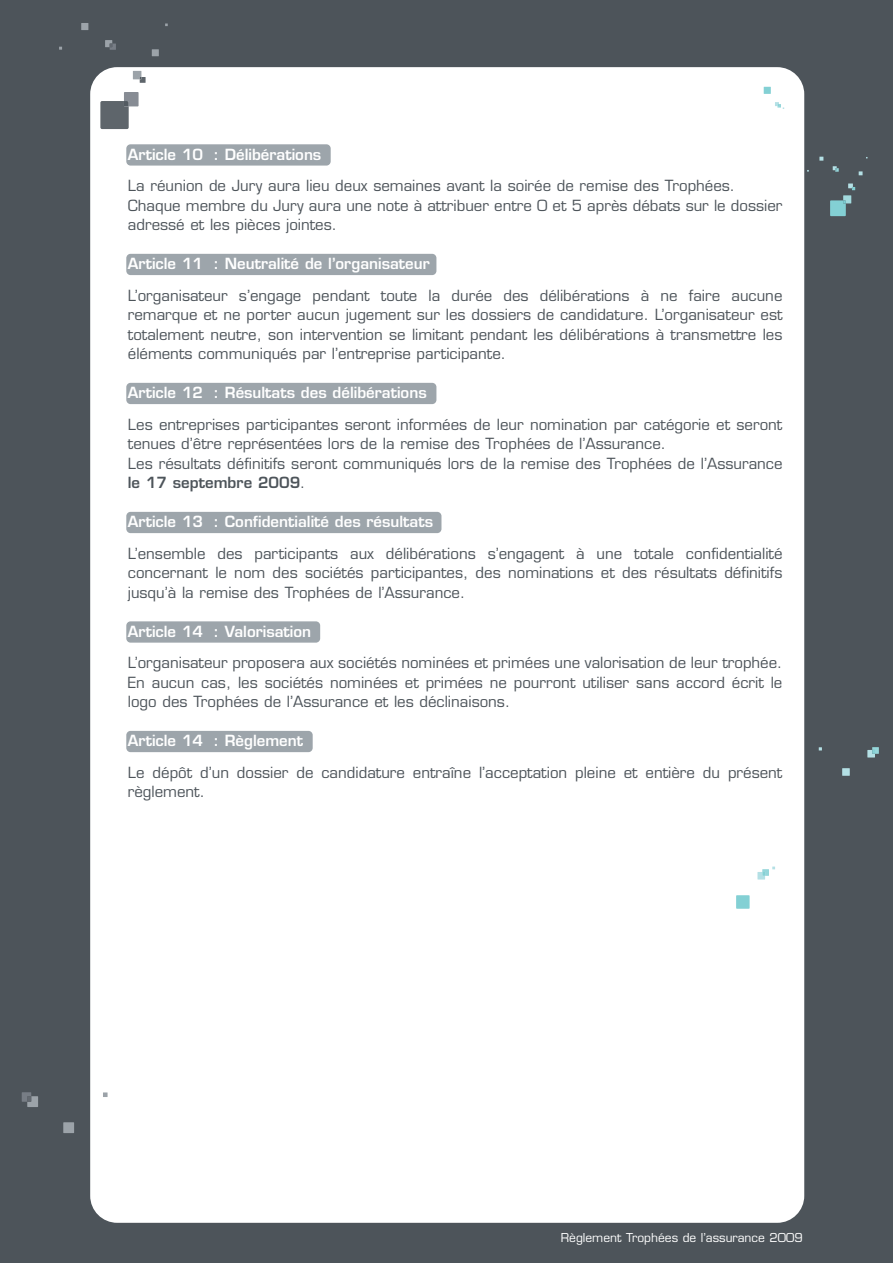
<style>
.page{position:relative;width:893px;height:1263px;background:#4d545a}
.page>*{position:absolute;margin:0;border:0;box-sizing:border-box;transform-origin:0 0}
.t1{font:15px/19.5px "Eurostile";color:#4d545a}
.t2{font:600 15px "Eurostile";color:#fff}
.t3{font:12px "Eurostile";color:#fff}
.s1{font-weight:600}
</style>
<div class="page">
<div style="left:90px;top:67px;width:714px;height:1156px;background:#fff;border-radius:27px"></div>
<div style="left:63px;top:1122px;width:11px;height:11px;background:#9ca3a9"></div>
<svg style="left:22px;top:1092px;width:16px;height:15px"></svg>
<svg style="left:103px;top:1092px;width:5px;height:5px"></svg>
<div style="left:81px;top:23px;width:7px;height:7px;background:#9ca3a9"></div>
<svg style="left:100px;top:92px;width:39px;height:37px"></svg>
<svg style="left:133px;top:71px;width:13px;height:12px"></svg>
<svg style="left:105px;top:40px;width:11px;height:10px"></svg>
<div style="left:152px;top:49px;width:7px;height:7px;background:#9ca3a9"></div>
<div style="left:764px;top:87px;width:7px;height:7px;background:#83d0d4"></div>
<svg style="left:775px;top:102px;width:9px;height:7px"></svg>
<svg style="left:819px;top:157px;width:4px;height:4px"></svg>
<svg style="left:830px;top:183px;width:25px;height:33px"></svg>
<svg style="left:833px;top:166px;width:6px;height:6px"></svg>
<svg style="left:859px;top:171px;width:3px;height:4px"></svg>
<div style="left:736px;top:895px;width:14px;height:14px;background:#83d0d4"></div>
<svg style="left:757px;top:866px;width:18px;height:13px"></svg>
<div style="left:842px;top:768px;width:8px;height:8px;background:#b4e0e5"></div>
<svg style="left:867px;top:747px;width:12px;height:10px"></svg>
<div style="left:126px;top:144px;width:205px;height:22px;background:#9da5ab;border-radius:4px"></div>
<div style="left:126px;top:254px;width:310px;height:21px;background:#9da5ab;border-radius:4px"></div>
<div style="left:126px;top:383px;width:310px;height:21px;background:#9da5ab;border-radius:4px"></div>
<div style="left:126px;top:512px;width:315px;height:21px;background:#9da5ab;border-radius:4px"></div>
<div style="left:126px;top:621px;width:194px;height:22px;background:#9da5ab;border-radius:4px"></div>
<div style="left:126px;top:731px;width:187px;height:21px;background:#9da5ab;border-radius:4px"></div>
<p class="t2" style="left:128px;top:149px;width:195px">Article 10 : Délibérations</p>
<p class="t1" style="left:128px;top:178px;width:656px">La réunion de Jury aura lieu deux semaines avant la soirée de remise des Trophées.<br>Chaque membre du Jury aura une note à attribuer entre 0 et 5 après débats sur le dossier adressé et les pièces jointes.</p>
<p class="t2" style="left:128px;top:258px;width:303px">Article 11 : Neutralité de l’organisateur</p>
<p class="t1" style="left:128px;top:287px;width:656px;text-align:justify">L’organisateur s’engage pendant toute la durée des délibérations à ne faire aucune remarque et ne porter aucun jugement sur les dossiers de candidature. L’organisateur est totalement neutre, son intervention se limitant pendant les délibérations à transmettre les éléments communiqués par l’entreprise participante.</p>
<p class="t2" style="left:128px;top:387px;width:300px">Article 12 : Résultats des délibérations</p>
<p class="t1" style="left:128px;top:416px;width:656px">Les entreprises participantes seront informées de leur nomination par catégorie et seront tenues d’être représentées lors de la remise des Trophées de l’Assurance.<br>Les résultats définitifs seront communiqués lors de la remise des Trophées de l’Assurance <span class="s1">le 17 septembre 2009</span>.</p>
<p class="t2" style="left:128px;top:516px;width:307px">Article 13 : Confidentialité des résultats</p>
<p class="t1" style="left:128px;top:545px;width:656px;text-align:justify">L’ensemble des participants aux délibérations s’engagent à une totale confidentialité concernant le nom des sociétés participantes, des nominations et des résultats définitifs jusqu’à la remise des Trophées de l’Assurance.</p>
<p class="t2" style="left:128px;top:626px;width:185px">Article 14 : Valorisation</p>
<p class="t1" style="left:128px;top:655px;width:656px;text-align:justify">L’organisateur proposera aux sociétés nominées et primées une valorisation de leur trophée.<br>En aucun cas, les sociétés nominées et primées ne pourront utiliser sans accord écrit le logo des Trophées de l’Assurance et les déclinaisons.</p>
<p class="t2" style="left:128px;top:735px;width:177px">Article 14 : Règlement</p>
<p class="t1" style="left:128px;top:764px;width:656px">Le dépôt d’un dossier de candidature entraîne l’acceptation pleine et entière du présent règlement.</p>
<p class="t3" style="left:561px;top:1233px;width:243px">Règlement Trophées de l’assurance 2009</p>
</div>
